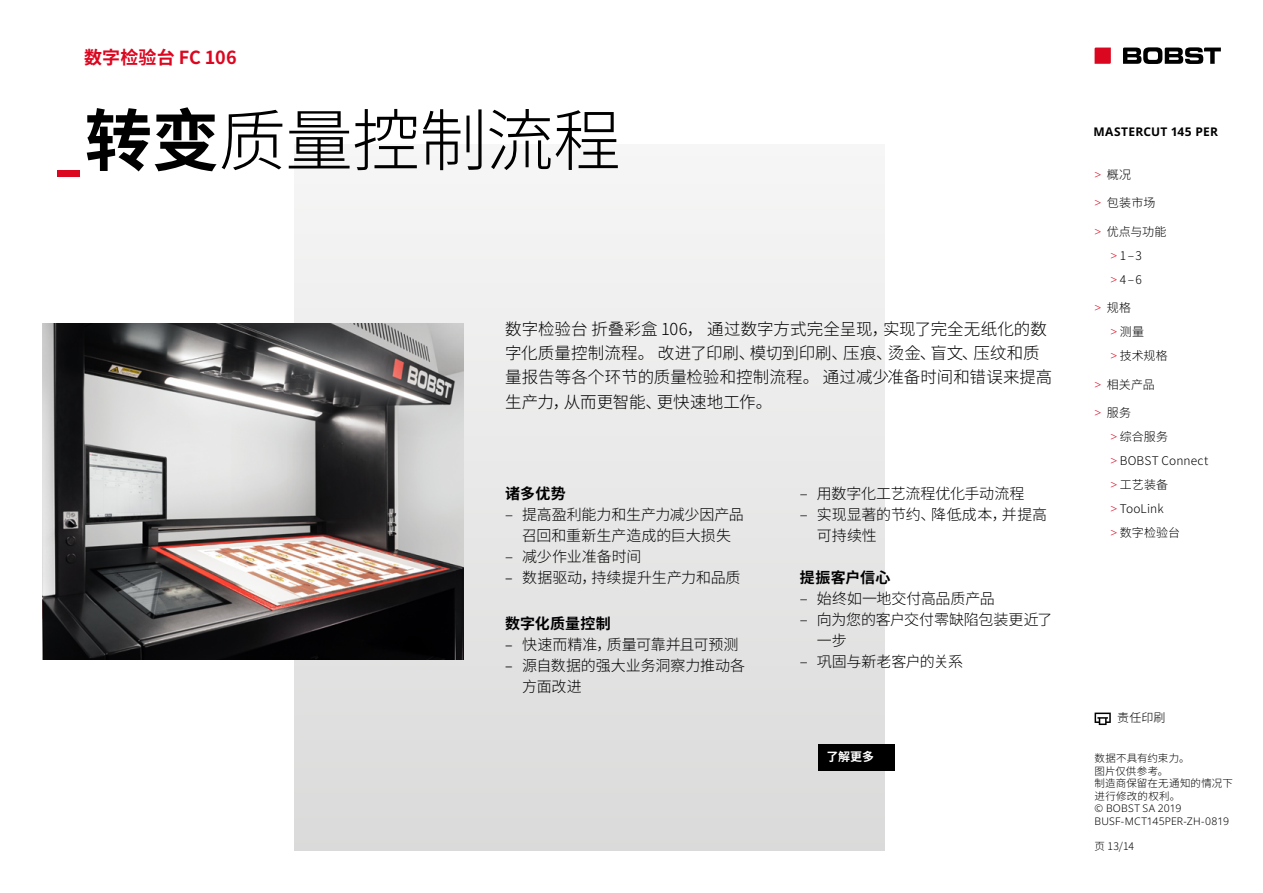
<style>
.page{position:relative;width:1263px;height:893px;background:#fff}
.page>*{position:absolute;margin:0;border:0;box-sizing:border-box;transform-origin:0 0}
.t1{font:300 67.5px "Noto Sans CJ Kjp";letter-spacing:-.01em;color:#000}
.t2{font:700 18px "Noto Sans CJ Kjp";color:#db0720}
.t3{font:300 16.5px/24px "Noto Sans CJ Kjp";color:#000}
.t4{font:300 15px/21px "Noto Sans CJ Kjp";letter-spacing:-.01em;color:#000}
.t5{font:300 15px/21px "Noto Sans CJ Ksc";letter-spacing:-.005em;color:#000}
.t6{font:700 15px "Noto Sans CJ Kjp";letter-spacing:.01em;color:#000}
.t7{font:700 15px "Noto Sans CJ Ksc";letter-spacing:.01em;color:#000}
.t8{font:300 12px/24px "Noto Sans CJ Ksc";letter-spacing:.01em;color:#000}
.t9{font:700 12px "Noto Sans";letter-spacing:.025em;color:#000}
.t10{font:700 12px "Noto Sans CJ Kjp";color:#fff}
.t11{font:300 10.5px/12.6px "Noto Sans CJ Ksc";letter-spacing:.02em;color:#000}
.t12{font:300 10.5px/12.6px "Noto Sans";letter-spacing:.01em;color:#000}
.s1{font-family:"Noto Sans";font-weight:700;color:#db0720}
.s2{font-weight:700}
.s3{font-family:"Noto Sans CJ Ksc"}
.s4{font-family:"Noto Sans"}
.s5{font-family:"Noto Sans";color:#db0720}
</style>
<div class="page">
<svg style="left:1094px;top:48px;width:17px;height:16px"></svg>
<svg style="left:1123px;top:47px;width:98px;height:17px"></svg>
<div style="left:295px;top:145px;width:589px;height:705px;background:linear-gradient(to bottom,#f6f6f6,#dadad9)"></div>
<div style="left:818px;top:744px;width:76px;height:27px;background:#000"></div>
<img style="left:42px;top:323px;width:421px;height:336px">
<svg style="left:1094px;top:713px;width:17px;height:12px"></svg>
<p class="t2" style="left:84px;top:47px;width:154px">数字检验台 FC 106</p>
<h1 class="t1" style="left:55px;top:102px;width:567px"><span class="s1">ˍ</span><span class="s2">转变</span>质量控制流程</h1>
<p class="t3" style="left:505px;top:318px;width:549px">数字检验台折叠彩盒 106，通过数字方式完全呈现，实现了完全无纸化的数字化质量控制流程。改进了印刷、模切到印刷、压痕、烫金、盲文、压纹和质量报告等各个环节的质量检验和控制流程。通过减少准备时间和错误来提高生产力，从而更智能、更快速地工作。</p>
<p class="t6" style="left:505px;top:485px;width:62px">诸多优势</p>
<p class="t4" style="left:505px;top:504px;width:240px;text-align:center"><span class="s3">–</span> 提高盈利能力和生产力减少因产品召回和重新生产造成的巨大损失</p>
<p class="t4" style="left:505px;top:546px;width:138px"><span class="s3">–</span> 减少作业准备时间</p>
<p class="t5" style="left:505px;top:567px;width:237px"><span class="s4">–</span> 数据驱动，持续提升生产力和品质</p>
<p class="t7" style="left:505px;top:615px;width:107px">数字化质量控制</p>
<p class="t5" style="left:505px;top:634px;width:235px"><span class="s4">–</span> 快速而精准，质量可靠并且可预测</p>
<p class="t5" style="left:522px;top:655px;width:224px;text-indent:-17px"><span class="s4">–</span> 源自数据的强大业务洞察力推动各方面改进</p>
<p class="t4" style="left:800px;top:483px;width:226px"><span class="s3">–</span> 用数字化工艺流程优化手动流程</p>
<p class="t4" style="left:817px;top:504px;width:232px;text-indent:-17px"><span class="s3">–</span> 实现显著的节约、降低成本，并提高可持续性</p>
<p class="t6" style="left:800px;top:569px;width:92px">提振客户信心</p>
<p class="t4" style="left:800px;top:588px;width:196px"><span class="s3">–</span> 始终如一地交付高品质产品</p>
<p class="t4" style="left:817px;top:609px;width:237px;text-indent:-17px"><span class="s3">–</span> 向为您的客户交付零缺陷包装更近了一步</p>
<p class="t4" style="left:800px;top:651px;width:165px"><span class="s3">–</span> 巩固与新老客户的关系</p>
<p class="t9" style="left:1093px;top:123px;width:126px">MASTERCUT 145 PER</p>
<p class="t8" style="left:1094px;top:163px;width:38px"><span class="s5">&gt;</span> 概况</p>
<p class="t8" style="left:1094px;top:191px;width:62px"><span class="s5">&gt;</span> 包装市场</p>
<p class="t8" style="left:1110px;top:220px;width:58px;text-indent:-16px"><span class="s5">&gt;</span> 优点与功能<span class="s5">&gt;</span>1–3 <span class="s5">&gt;</span>4–6</p>
<p class="t8" style="left:1110px;top:296px;width:59px;text-indent:-16px"><span class="s5">&gt;</span> 规格<br><span class="s5">&gt;</span>测量<br><span class="s5">&gt;</span> 技术规格</p>
<p class="t8" style="left:1094px;top:372px;width:62px"><span class="s5">&gt;</span> 相关产品</p>
<p class="t8" style="left:1110px;top:401px;width:99px;text-indent:-16px"><span class="s5">&gt;</span> 服务<br><span class="s5">&gt;</span> 综合服务<br><span class="s5">&gt;</span> BOBST Connect <span class="s5">&gt;</span> 工艺装备<br><span class="s5">&gt;</span> TooLink<br><span class="s5">&gt;</span> 数字检验台</p>
<p class="t8" style="left:1117px;top:706px;width:50px">责任印刷</p>
<p class="t10" style="left:826px;top:750px;width:49px">了解更多</p>
<p class="t11" style="left:1094px;top:752px;width:140px">数据不具有约束力。<br>图片仅供参考。<br>制造商保留在无通知的情况下进行修改的权利。</p>
<p class="t12" style="left:1094px;top:802px;width:136px">© BOBST SA 2019<br>BUSF-MCT145PER-ZH-0819</p>
<p class="t11" style="left:1094px;top:840px;width:41px">页 13/14</p>
</div>
